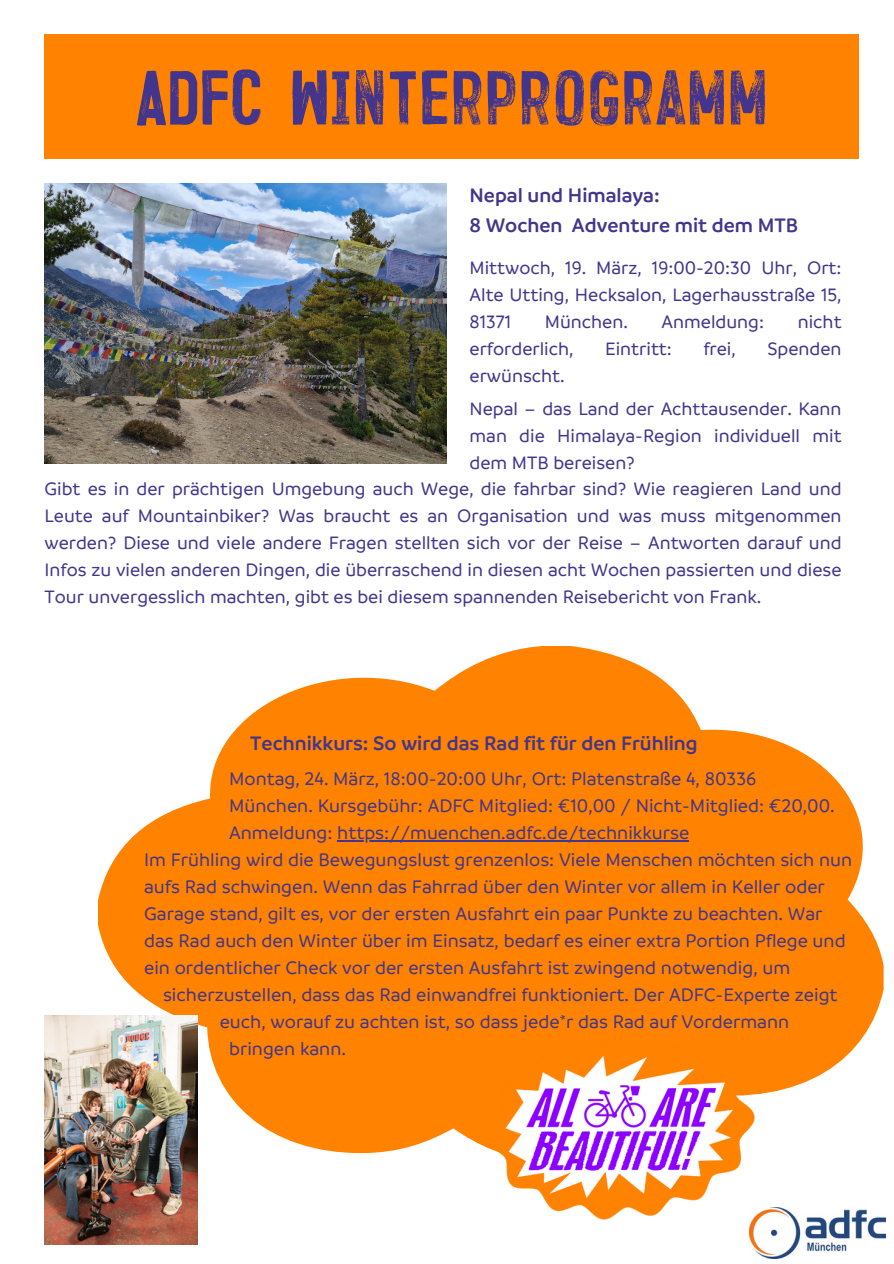
<style>
.page{position:relative;width:894px;height:1264px;background:#fff}
.page>*{position:absolute;margin:0;border:0;box-sizing:border-box;transform-origin:0 0}
.t1{font:63px "Trincha";color:#43358b}
.t2{font:600 21px "Branding";color:#43358b}
.t3{font:500 19.5px/27px "Branding";color:#43358b}
.t4{font:500 19.35px/27px "Branding";color:#43358b;text-align:justify}
</style>
<div class="page">
<div style="left:44px;top:34px;width:814px;height:125px;background:#ff8300"></div>
<img style="left:44px;top:183px;width:402px;height:280px">
<svg style="left:98px;top:646px;width:785px;height:515px;fill:#ff8300"></svg>
<img style="left:487px;top:1035px;width:266px;height:184px">
<img style="left:749px;top:1207px;width:136px;height:50px">
<img style="left:44px;top:1015px;width:153px;height:229px">
<hr style="left:337px;top:840px;width:352px;height:1px;background:#43358b">
<p class="t1" style="left:136px;top:49px;width:633px">ADFC WINTERPROGRAMM</p>
<p class="t2" style="left:469px;top:182px;width:192px">Nepal und Himalaya:</p>
<p class="t2" style="left:469px;top:211px;width:330px">8 Wochen Adventure mit dem MTB</p>
<p class="t4" style="left:469px;top:253px;width:373px">Mittwoch, 19. März, 19:00-20:30 Uhr, Ort:<br>Alte Utting, Hecksalon, Lagerhausstraße 15, 81371</p>
<p class="t4" style="left:544px;top:307px;width:85px">München.</p>
<p class="t4" style="left:661px;top:307px;width:104px">Anmeldung:</p>
<p class="t4" style="left:797px;top:307px;width:45px">nicht</p>
<p class="t4" style="left:469px;top:334px;width:105px">erforderlich,</p>
<p class="t4" style="left:605px;top:334px;width:68px">Eintritt:</p>
<p class="t4" style="left:703px;top:334px;width:34px">frei,</p>
<p class="t4" style="left:767px;top:334px;width:76px">Spenden</p>
<p class="t4" style="left:469px;top:361px;width:97px">erwünscht.</p>
<p class="t4" style="left:469px;top:394px;width:373px">Nepal – das Land der Achttausender. Kann man die Himalaya-Region individuell mit dem MTB bereisen?</p>
<p class="t4" style="left:44px;top:474px;width:798px">Gibt es in der prächtigen Umgebung auch Wege, die fahrbar sind? Wie reagieren Land und Leute auf Mountainbiker? Was braucht es an Organisation und was muss mitgenommen werden? Diese und viele andere Fragen stellten sich vor der Reise – Antworten darauf und Infos zu vielen anderen Dingen, die überraschend in diesen acht Wochen passierten und diese Tour unvergesslich machten, gibt es bei diesem spannenden Reisebericht von Frank.</p>
<p class="t2" style="left:250px;top:729px;width:449px">Technikkurs: So wird das Rad fit für den Frühling</p>
<p class="t3" style="left:229px;top:764px;width:528px">Montag, 24. März, 18:00-20:00 Uhr, Ort: Platenstraße 4, 80336</p>
<p class="t3" style="left:229px;top:791px;width:607px">München. Kursgebühr: ADFC Mitglied: €10,00 / Nicht-Mitglied: €20,00.</p>
<p class="t3" style="left:229px;top:818px;width:461px">Anmeldung: https://muenchen.adfc.de/technikkurse</p>
<p class="t3" style="left:144px;top:845px;width:709px">Im Frühling wird die Bewegungslust grenzenlos: Viele Menschen möchten sich nun aufs Rad schwingen. Wenn das Fahrrad über den Winter vor allem in Keller oder Garage stand, gilt es, vor der ersten Ausfahrt ein paar Punkte zu beachten. War das Rad auch den Winter über im Einsatz, bedarf es einer extra Portion Pflege und ein ordentlicher Check vor der ersten Ausfahrt ist zwingend notwendig, um</p>
<p class="t3" style="left:163px;top:980px;width:675px">sicherzustellen, dass das Rad einwandfrei funktioniert. Der ADFC-Experte zeigt</p>
<p class="t3" style="left:229px;top:1007px;width:561px;text-indent:-9px">euch, worauf zu achten ist, so dass jede*r das Rad auf Vordermann bringen kann.</p>
</div>
